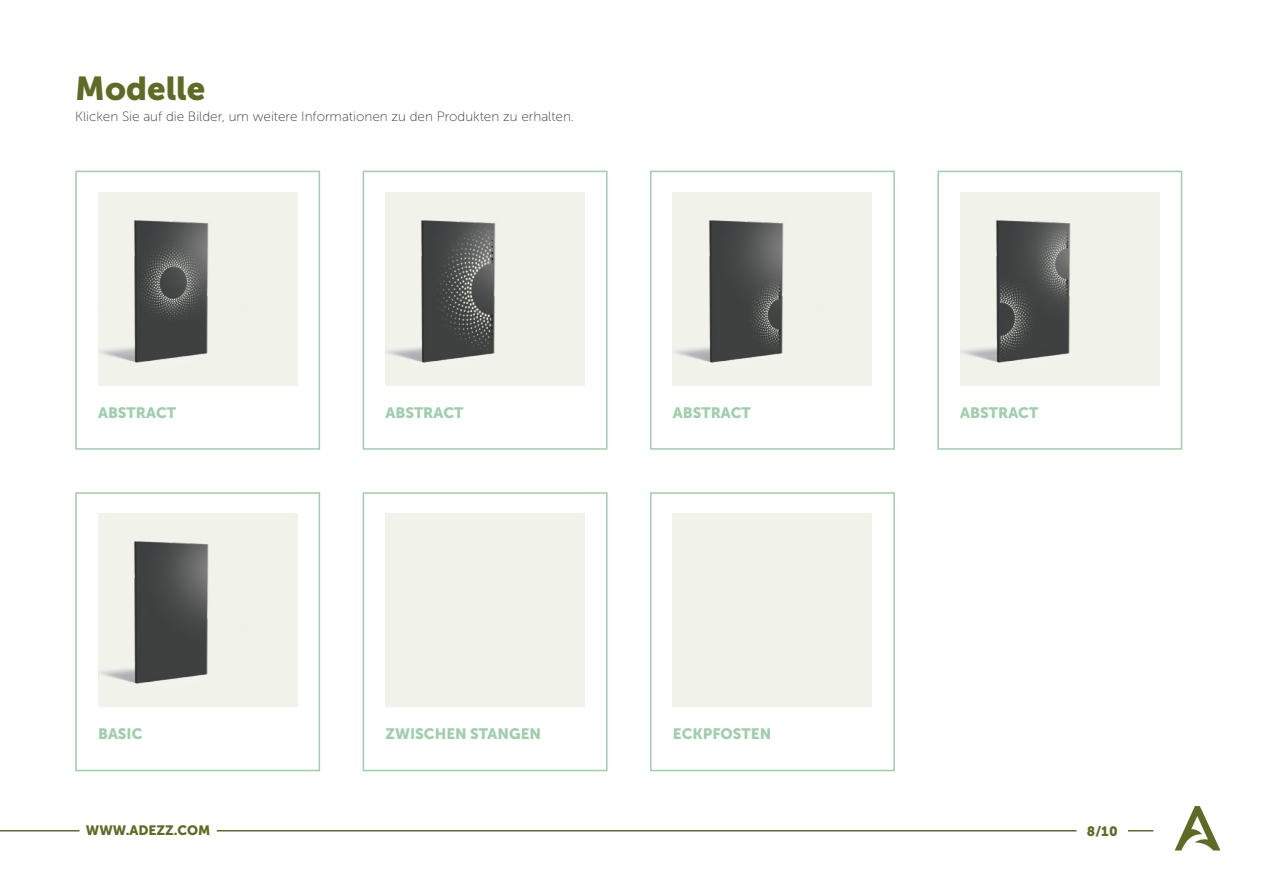
<style>
.page{position:relative;width:1263px;height:893px;background:#fff}
.page>*{position:absolute;margin:0;border:0;box-sizing:border-box;transform-origin:0 0}
.t1{font:33px "Museo Sans 900";color:#5f6b24}
.t2{font:15px "Museo Sans 900";color:#9ecfaa}
.t3{font:13.5px "Museo Sans 100";color:#3c3c3b}
.t4{font:13.5px "Museo Sans 900";color:#5f6b24}
</style>
<div class="page">
<svg style="left:1175px;top:806px;width:45px;height:44px"></svg>
<svg style="left:1128px;top:830px;width:25px;height:1px"></svg>
<hr style="left:0;top:830px;width:80px;height:1px;background:#5f6b24">
<hr style="left:217px;top:830px;width:859px;height:1px;background:#5f6b24">
<div style="left:75px;top:171px;width:245px;height:279px;border:2px solid #9ecfaa"></div>
<div style="left:75px;top:492px;width:245px;height:279px;border:2px solid #9ecfaa"></div>
<div style="left:363px;top:171px;width:244px;height:279px;border:2px solid #9ecfaa"></div>
<div style="left:650px;top:171px;width:245px;height:279px;border:2px solid #9ecfaa"></div>
<div style="left:937px;top:171px;width:245px;height:279px;border:2px solid #9ecfaa"></div>
<div style="left:98px;top:192px;width:199px;height:193px;background:#f1f3eb"></div>
<div style="left:98px;top:513px;width:199px;height:194px;background:#f1f3eb"></div>
<div style="left:385px;top:192px;width:200px;height:193px;background:#f1f3eb"></div>
<div style="left:673px;top:192px;width:199px;height:193px;background:#f1f3eb"></div>
<div style="left:960px;top:192px;width:199px;height:193px;background:#f1f3eb"></div>
<div style="left:385px;top:513px;width:200px;height:194px;background:#f1f3eb"></div>
<div style="left:673px;top:513px;width:199px;height:194px;background:#f1f3eb"></div>
<div style="left:363px;top:492px;width:244px;height:279px;border:2px solid #9ecfaa"></div>
<div style="left:650px;top:492px;width:245px;height:279px;border:2px solid #9ecfaa"></div>
<img style="left:99px;top:220px;width:110px;height:143px">
<img style="left:99px;top:541px;width:110px;height:143px">
<img style="left:386px;top:220px;width:110px;height:143px">
<img style="left:674px;top:220px;width:110px;height:143px">
<img style="left:961px;top:220px;width:110px;height:143px">
<h1 class="t1" style="left:75px;top:70px;width:132px">Modelle</h1>
<p class="t3" style="left:75px;top:109px;width:500px">Klicken Sie auf die Bilder, um weitere Informationen zu den Produkten zu erhalten.</p>
<p class="t2" style="left:98px;top:404px;width:79px">ABSTRACT</p>
<p class="t2" style="left:98px;top:725px;width:46px">BASIC</p>
<p class="t2" style="left:385px;top:404px;width:79px">ABSTRACT</p>
<p class="t2" style="left:673px;top:404px;width:79px">ABSTRACT</p>
<p class="t2" style="left:960px;top:404px;width:79px">ABSTRACT</p>
<p class="t2" style="left:385px;top:725px;width:157px">ZWISCHEN STANGEN</p>
<p class="t2" style="left:673px;top:725px;width:100px">ECKPFOSTEN</p>
<p class="t4" style="left:86px;top:823px;width:126px">WWW.ADEZZ.COM</p>
<p class="t4" style="left:1087px;top:823px;width:32px">8/10</p>
</div>
